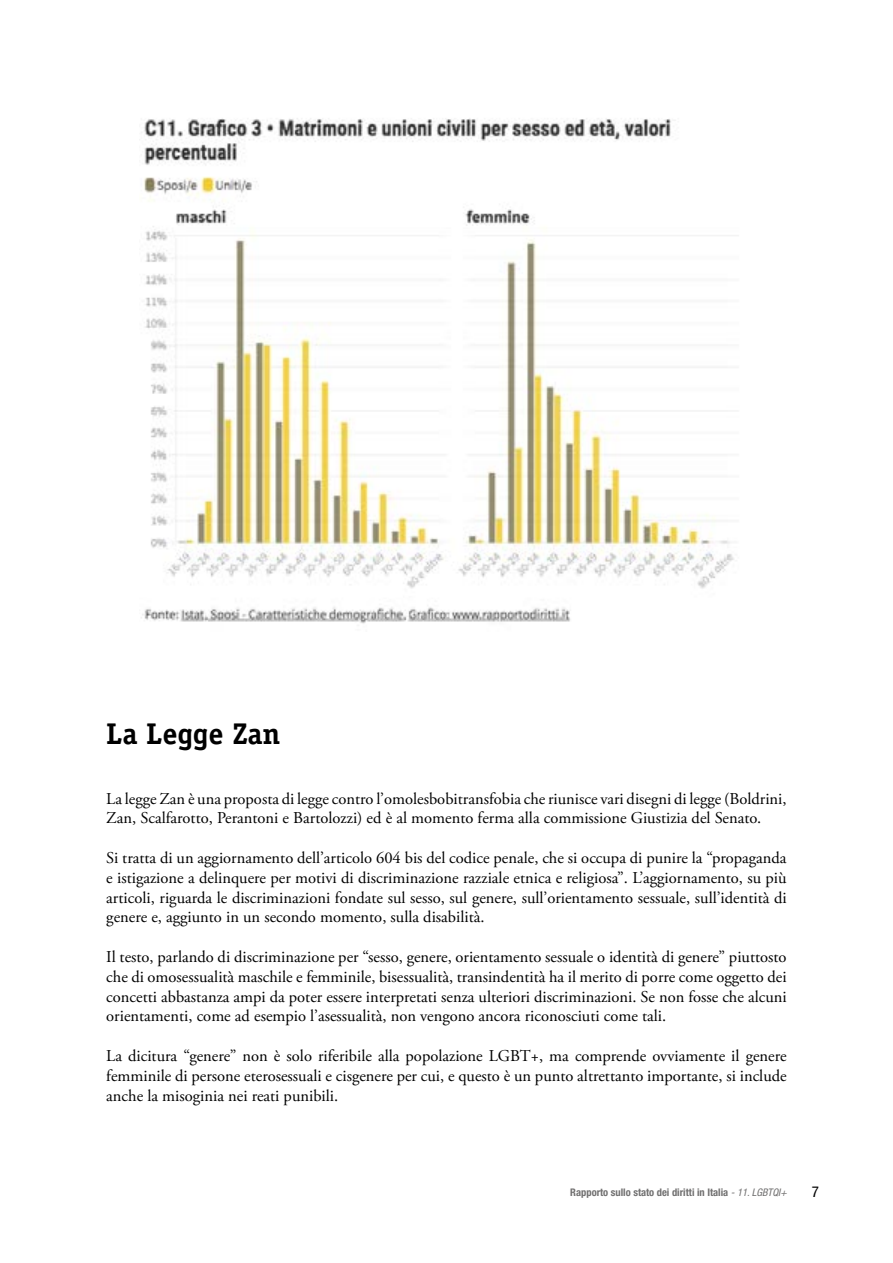
<style>
.page{position:relative;width:893px;height:1263px;background:#fff}
.page>*{position:absolute;margin:0;border:0;box-sizing:border-box;transform-origin:0 0}
.t1{font:700 30px "Officina Serif Std";color:#000}
.t2{font:16.5px/19.8px "Adobe Garamond Pro";color:#000;text-align:justify}
.t3{font:condensed 15px "Helvetica Neue LT Std";color:#000}
.t4{font:700 condensed 10.5px "Helvetica Neue LT Std";color:#706f6f}
.s1{font-weight:400;font-style:italic}
</style>
<div class="page">
<img style="left:141px;top:118px;width:597px;height:506px">
<h1 class="t1" style="left:106px;top:715px;width:175px">La Legge Zan</h1>
<p class="t2" style="left:106px;top:789px;width:682px">La legge Zan è una proposta di legge contro l’omolesbobitransfobia che riunisce vari disegni di legge (Boldrini,<br>Zan, Scalfarotto, Perantoni e Bartolozzi) ed è al momento ferma alla commissione Giustizia del Senato.</p>
<p class="t2" style="left:106px;top:848px;width:682px">Si tratta di un aggiornamento dell’articolo 604 bis del codice penale, che si occupa di punire la “propaganda e istigazione a delinquere per motivi di discriminazione razziale etnica e religiosa”. L’aggiornamento, su più articoli, riguarda le discriminazioni fondate sul sesso, sul genere, sull’orientamento sessuale, sull’identità di genere e, aggiunto in un secondo momento, sulla disabilità.</p>
<p class="t2" style="left:106px;top:947px;width:682px">Il testo, parlando di discriminazione per “sesso, genere, orientamento sessuale o identità di genere” piuttosto che di omosessualità maschile e femminile, bisessualità, transindentità ha il merito di porre come oggetto dei concetti abbastanza ampi da poter essere interpretati senza ulteriori discriminazioni. Se non fosse che alcuni orientamenti, come ad esempio l’asessualità, non vengono ancora riconosciuti come tali.</p>
<p class="t2" style="left:106px;top:1046px;width:682px">La dicitura “genere” non è solo riferibile alla popolazione LGBT+, ma comprende ovviamente il genere femminile di persone eterosessuali e cisgenere per cui, e questo è un punto altrettanto importante, si include anche la misoginia nei reati punibili.</p>
<p class="t4" style="left:570px;top:1185px;width:218px">Rapporto sullo stato dei diritti in Italia <span class="s1">- 11. LGBTQI+</span></p>
<p class="t3" style="left:812px;top:1183px;width:9px">7</p>
</div>
